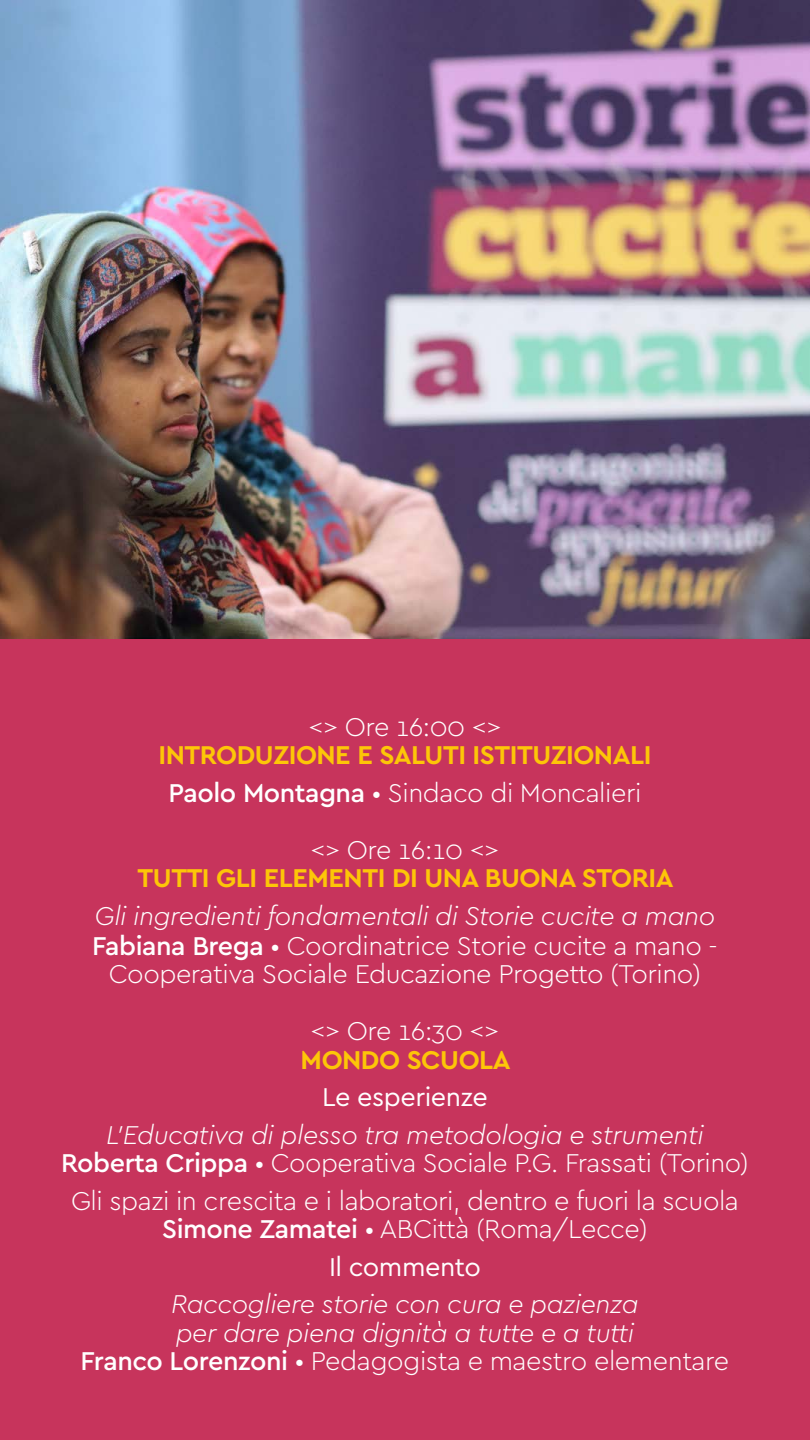
<style>
.page{position:relative;width:810px;height:1440px;background:#c7345c}
.page>*{position:absolute;margin:0;border:0;box-sizing:border-box;transform-origin:0 0}
.t1{font:300 27px/29.2px "Cera Pro";letter-spacing:-.02em;color:#fff;text-align:center}
.t2{font:italic 300 27px/28.5px "Cera Pro";letter-spacing:-.02em;color:#fff;text-align:center}
.t3{font:700 27px/37.5px "Cera Pro";letter-spacing:-.02em;color:#fdc608;text-align:center}
.t4{font:27px "Cera Pro";letter-spacing:-.02em;color:#fff}
.s1{font-weight:500;color:#fff}
.s2{font-weight:300;color:#fff}
.s3{font-style:italic}
.s4{font-weight:500}
.s5{font-weight:500;font-style:normal}
.s6{font-style:normal}
</style>
<div class="page">
<img style="left:0;top:0;width:810px;height:639px">
<p class="t1" style="left:308px;top:711px;width:195px">&lt;&gt; Ore 16:00 &lt;&gt;</p>
<p class="t3" style="left:159px;top:735px;width:494px">INTRODUZIONE E SALUTI ISTITUZIONALI<br><span class="s1">Paolo Montagna</span> <span class="s2">• Sindaco di Moncalieri</span></p>
<p class="t1" style="left:311px;top:834px;width:190px">&lt;&gt; Ore 16:10 &lt;&gt;</p>
<p class="t3" style="left:138px;top:858px;width:538px">TUTTI GLI ELEMENTI DI UNA BUONA STORIA</p>
<p class="t1" style="left:92px;top:900px;width:627px"><span class="s3">Gli ingredienti fondamentali di Storie cucite a mano<br></span><span class="s4">Fabiana Brega</span> • Coordinatrice Storie cucite a mano -<br>Cooperativa Sociale Educazione Progetto (Torino)</p>
<p class="t1" style="left:311px;top:1015px;width:190px">&lt;&gt; Ore 16:30 &lt;&gt;</p>
<p class="t3" style="left:301px;top:1040px;width:212px">MONDO SCUOLA</p>
<p class="t4" style="left:322px;top:1079px;width:167px">Le esperienze</p>
<p class="t2" style="left:61px;top:1119px;width:689px">L’Educativa di plesso tra metodologia e strumenti<br><span class="s5">Roberta Crippa</span> <span class="s6">• Cooperativa Sociale P.G. Frassati (Torino)</span></p>
<p class="t1" style="left:71px;top:1185px;width:670px;line-height:28.5px">Gli spazi in crescita e i laboratori, dentro e fuori la scuola<br><span class="s4">Simone Zamatei</span> • ABCittà (Roma/Lecce)</p>
<p class="t4" style="left:329px;top:1249px;width:153px">Il commento</p>
<p class="t2" style="left:81px;top:1289px;width:650px">Raccogliere storie con cura e pazienza<br>per dare piena dignità a tutte e a tutti<br><span class="s5">Franco Lorenzoni</span> <span class="s6">• Pedagogista e maestro elementare</span></p>
</div>
